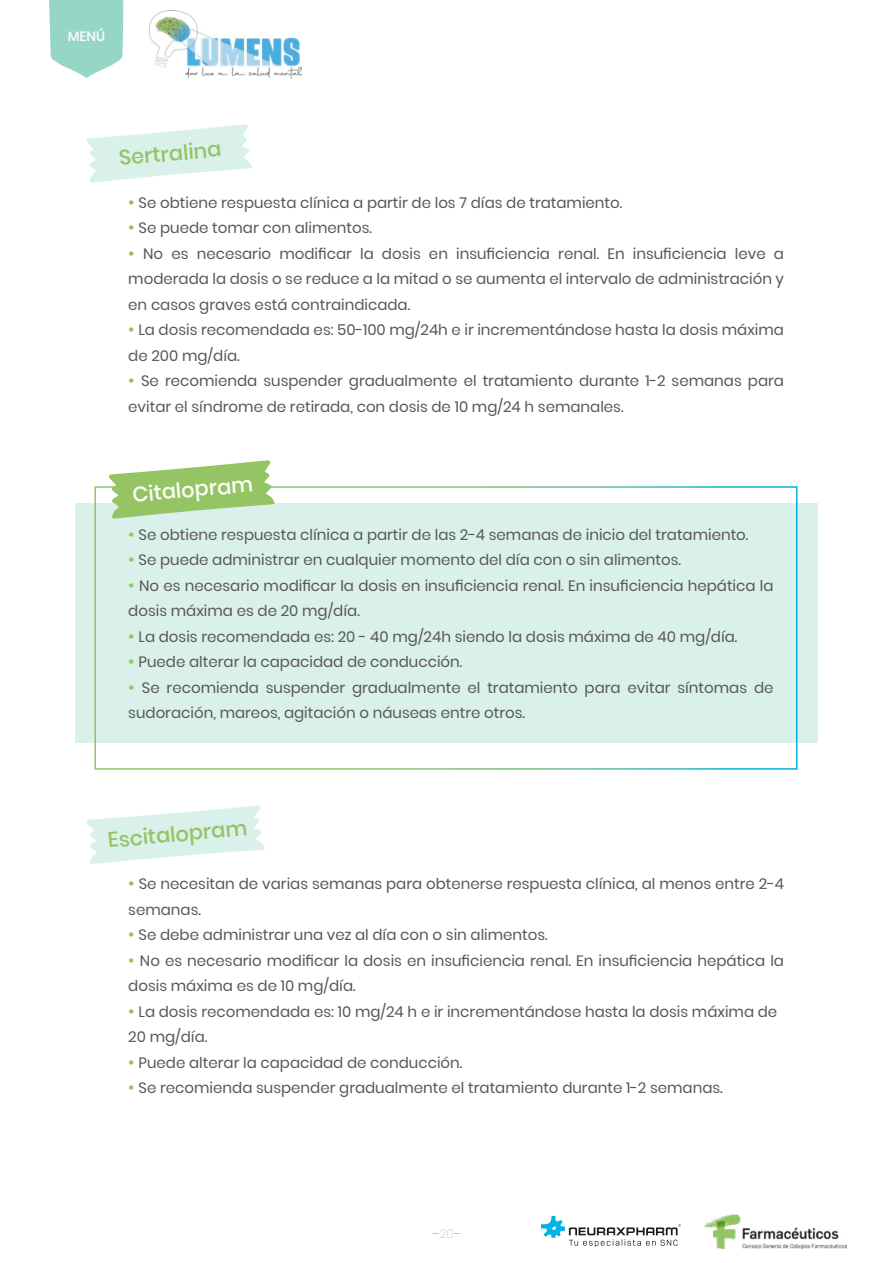
<style>
.page{position:relative;width:893px;height:1263px;background:#fff}
.page>*{position:absolute;margin:0;border:0;box-sizing:border-box;transform-origin:0 0}
.t1{font:500 21px "Poppins";color:#93c464}
.t2{font:500 21px "Poppins";color:#fff}
.t3{font:15px/25.5px "Poppins";color:#575756}
.t4{font:500 13.5px "Poppins";color:#fff}
.t5{font:300 12px "Poppins";color:#93c464}
.s1{font-weight:500;font-size:16.5px;color:#93c464}
.s2{font-weight:100;color:#00b2e3}
</style>
<div class="page">
<img style="left:150px;top:11px;width:152px;height:68px">
<svg style="left:49px;top:0;width:75px;height:78px;background:#a5dccf"></svg>
<img style="left:704px;top:1214px;width:143px;height:35px">
<svg style="left:541px;top:1216px;width:140px;height:31px"></svg>
<div style="left:75px;top:503px;width:743px;height:240px;background:#daf0eb"></div>
<svg style="left:86px;top:124px;width:166px;height:59px"></svg>
<div style="left:94px;top:486px;width:703px;height:284px;border:2px solid #fff"></div>
<svg style="left:108px;top:460px;width:167px;height:59px"></svg>
<svg style="left:86px;top:806px;width:179px;height:58px"></svg>
<p class="t4" style="left:68px;top:29px;width:39px">MENÚ</p>
<h1 class="t1" style="left:118px;top:146px;width:104px;rotate:-5deg">Sertralina</h1>
<p class="t3" style="left:128px;top:190px;width:496px"><span class="s1">•</span> Se obtiene respuesta clínica a partir de los 7 días de tratamiento.</p>
<p class="t3" style="left:128px;top:215px;width:245px"><span class="s1">•</span> Se puede tomar con alimentos.</p>
<p class="t3" style="left:128px;top:241px;width:657px;text-align:justify"><span class="s1">•</span> No es necesario modificar la dosis en insuficiencia renal. En insuficiencia leve a moderada la dosis o se reduce a la mitad o se aumenta el intervalo de administración y en casos graves está contraindicada.</p>
<p class="t3" style="left:128px;top:317px;width:657px"><span class="s1">•</span> La dosis recomendada es: 50-100 mg/24h e ir incrementándose hasta la dosis máxima de 200 mg/día.</p>
<p class="t3" style="left:128px;top:368px;width:657px"><span class="s1">•</span> Se recomienda suspender gradualmente el tratamiento durante 1-2 semanas para evitar el síndrome de retirada, con dosis de 10 mg/24 h semanales.</p>
<h1 class="t2" style="left:131px;top:482px;width:122px;rotate:-5deg">Citalopram</h1>
<p class="t3" style="left:128px;top:522px;width:622px"><span class="s1">•</span> Se obtiene respuesta clínica a partir de las 2-4 semanas de inicio del tratamiento.</p>
<p class="t3" style="left:128px;top:547px;width:554px"><span class="s1">•</span> Se puede administrar en cualquier momento del día con o sin alimentos.</p>
<p class="t3" style="left:128px;top:573px;width:647px"><span class="s1">•</span> No es necesario modificar la dosis en insuficiencia renal. En insuficiencia hepática la dosis máxima es de 20 mg/día.</p>
<p class="t3" style="left:128px;top:624px;width:611px"><span class="s1">•</span> La dosis recomendada es: 20 - 40 mg/24h siendo la dosis máxima de 40 mg/día.</p>
<p class="t3" style="left:128px;top:649px;width:336px"><span class="s1">•</span> Puede alterar la capacidad de conducción.</p>
<p class="t3" style="left:128px;top:675px;width:647px"><span class="s1">•</span> Se recomienda suspender gradualmente el tratamiento para evitar síntomas de sudoración, mareos, agitación o náuseas entre otros.</p>
<h1 class="t1" style="left:107px;top:828px;width:141px;rotate:-5deg">Escitalopram</h1>
<p class="t3" style="left:128px;top:871px;width:657px"><span class="s1">•</span> Se necesitan de varias semanas para obtenerse respuesta clínica, al menos entre 2-4 semanas.</p>
<p class="t3" style="left:128px;top:922px;width:421px"><span class="s1">•</span> Se debe administrar una vez al día con o sin alimentos.</p>
<p class="t3" style="left:128px;top:948px;width:657px"><span class="s1">•</span> No es necesario modificar la dosis en insuficiencia renal. En insuficiencia hepática la dosis máxima es de 10 mg/día.</p>
<p class="t3" style="left:128px;top:999px;width:650px"><span class="s1">•</span> La dosis recomendada es: 10 mg/24 h e ir incrementándose hasta la dosis máxima de<br>20 mg/día.</p>
<p class="t3" style="left:128px;top:1050px;width:336px"><span class="s1">•</span> Puede alterar la capacidad de conducción.</p>
<p class="t3" style="left:128px;top:1075px;width:596px"><span class="s1">•</span> Se recomienda suspender gradualmente el tratamiento durante 1-2 semanas.</p>
<p class="t5" style="left:432px;top:1227px;width:30px">–<span class="s2">20</span>–</p>
</div>
